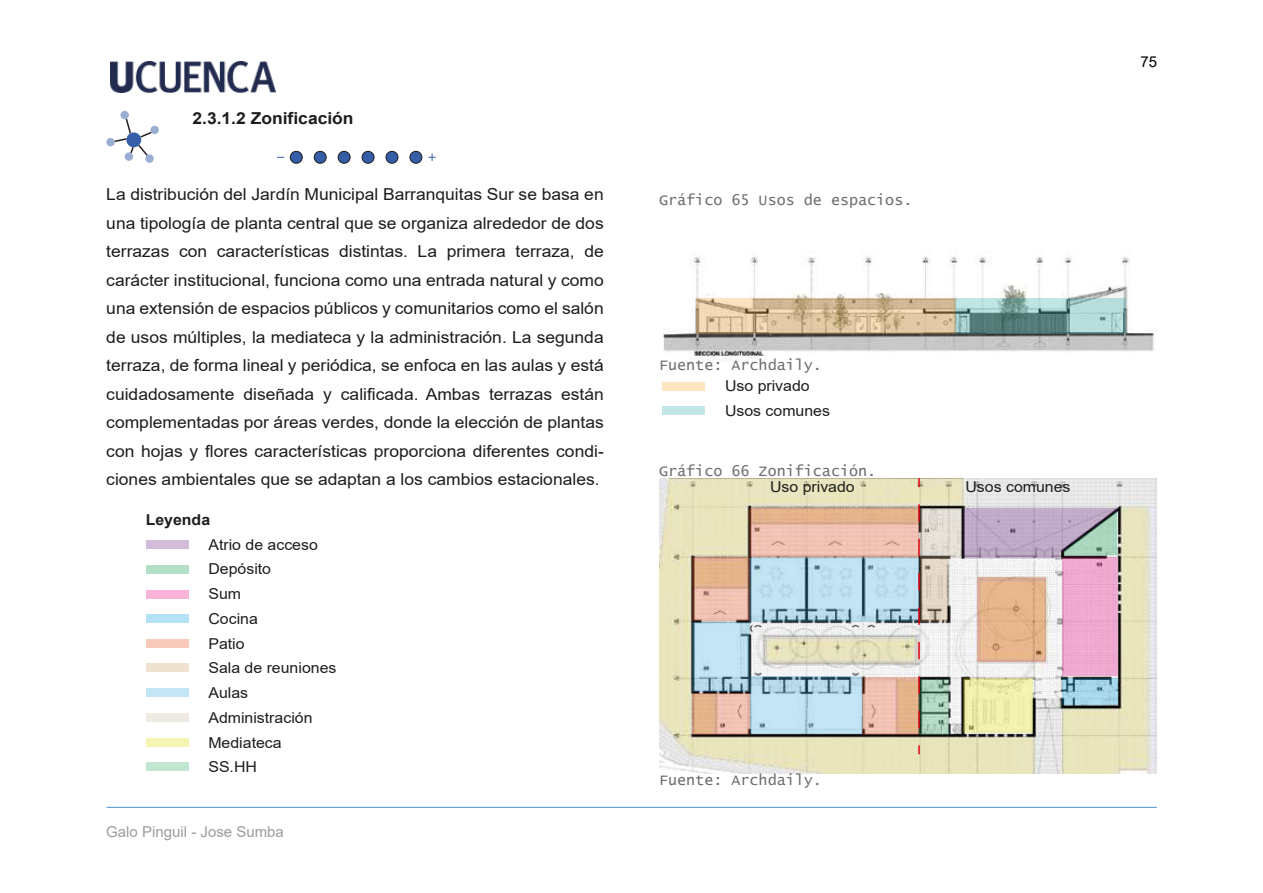
<style>
.page{position:relative;width:1263px;height:893px;background:#fff}
.page>*{position:absolute;margin:0;border:0;box-sizing:border-box;transform-origin:0 0}
.t1{font:16.5px/28.5px "Arial";color:#1d1d1b;text-align:justify;scale:1.06 1}
.t2{font:700 16.5px "Arial";color:#1d1d1b;scale:1.06 1}
.t3{font:15px/24.8px "Arial";color:#1d1d1b;scale:1.06 1}
.t4{font:15px "Lucida Console";color:#706f6f}
.t5{font:15px "Arial";color:#9d9d9c}
.t6{font:700 15px "Arial";color:#1d1d1b;scale:1.06 1}
.t7{font:15px "Arial";color:#000}
</style>
<div class="page">
<img style="left:110px;top:61px;width:166px;height:32px">
<hr style="left:107px;top:807px;width:1050px;height:1px;background:#569bd2">
<img style="left:659px;top:478px;width:498px;height:295px">
<svg style="left:750px;top:558px;width:168px;height:63px;background:#b0d2e3"></svg>
<div style="left:1062px;top:557px;width:55px;height:119px;background:#eea9cf"></div>
<svg style="left:750px;top:676px;width:113px;height:58px;background:#b1d2e3"></svg>
<svg style="left:692px;top:622px;width:58px;height:70px;background:#acd"></svg>
<svg style="left:1062px;top:678px;width:55px;height:27px"></svg>
<svg style="left:977px;top:577px;width:68px;height:85px;background:#e3b28b"></svg>
<svg style="left:863px;top:677px;width:56px;height:57px;background:#e6b79f"></svg>
<svg style="left:692px;top:693px;width:58px;height:41px;background:#e3b49b"></svg>
<svg style="left:692px;top:558px;width:58px;height:63px;background:#ddad94"></svg>
<svg style="left:750px;top:508px;width:168px;height:48px;background:#e8b9a3"></svg>
<svg style="left:919px;top:679px;width:30px;height:55px;background:#94baa5"></svg>
<svg style="left:963px;top:508px;width:156px;height:50px;background:#b1a8ba"></svg>
<svg style="left:920px;top:558px;width:28px;height:63px;background:#cdc0af"></svg>
<svg style="left:920px;top:508px;width:42px;height:50px;background:#d3cec6"></svg>
<svg style="left:963px;top:679px;width:69px;height:54px;background:#e9e9a7"></svg>
<svg style="left:918px;top:745px;width:2px;height:9px"></svg>
<svg style="left:918px;top:496px;width:2px;height:232px"></svg>
<svg style="left:918px;top:478px;width:2px;height:9px"></svg>
<div style="left:146px;top:663px;width:42px;height:9px;background:#efe2d1"></div>
<div style="left:146px;top:689px;width:42px;height:8px;background:#c3e5f6"></div>
<div style="left:146px;top:639px;width:42px;height:9px;background:#f8cabb"></div>
<div style="left:146px;top:738px;width:42px;height:9px;background:#f5f4b3"></div>
<div style="left:146px;top:763px;width:42px;height:8px;background:#c1e6d1"></div>
<div style="left:146px;top:713px;width:42px;height:9px;background:#efeae2"></div>
<div style="left:146px;top:615px;width:42px;height:8px;background:#b3e2f6"></div>
<div style="left:146px;top:590px;width:42px;height:9px;background:#f7b3d8"></div>
<div style="left:146px;top:565px;width:42px;height:8px;background:#b3dfc6"></div>
<div style="left:146px;top:540px;width:42px;height:9px;background:#d1bdda"></div>
<div style="left:662px;top:406px;width:43px;height:9px;background:#c0e7e6"></div>
<div style="left:662px;top:382px;width:43px;height:8px;background:#fce4c0"></div>
<div style="left:150px;top:126px;width:9px;height:8px;background:#9aaed3;border-radius:50%"></div>
<div style="left:145px;top:154px;width:9px;height:9px;background:#9aaed3;border-radius:50%"></div>
<div style="left:125px;top:152px;width:8px;height:9px;background:#9aaed3;border-radius:50%"></div>
<div style="left:106px;top:138px;width:9px;height:8px;background:#9aaed3;border-radius:50%"></div>
<div style="left:120px;top:111px;width:9px;height:8px;background:#9aaed3;border-radius:50%"></div>
<svg style="left:113px;top:117px;width:40px;height:40px"></svg>
<div style="left:290px;top:151px;width:12px;height:12px;background:#355da8;border-radius:50%"></div>
<div style="left:290px;top:151px;width:13px;height:13px;border:1px solid #1d1d1b;border-radius:50%"></div>
<div style="left:314px;top:151px;width:12px;height:12px;background:#355da8;border-radius:50%"></div>
<div style="left:314px;top:151px;width:13px;height:13px;border:1px solid #1d1d1b;border-radius:50%"></div>
<div style="left:386px;top:151px;width:12px;height:12px;background:#355da8;border-radius:50%"></div>
<div style="left:386px;top:151px;width:12px;height:13px;border:1px solid #1d1d1b;border-radius:50%"></div>
<div style="left:410px;top:151px;width:12px;height:12px;background:#355da8;border-radius:50%"></div>
<div style="left:410px;top:151px;width:12px;height:13px;border:1px solid #1d1d1b;border-radius:50%"></div>
<div style="left:338px;top:151px;width:12px;height:12px;background:#355da8;border-radius:50%"></div>
<div style="left:338px;top:151px;width:12px;height:13px;border:1px solid #1d1d1b;border-radius:50%"></div>
<div style="left:362px;top:151px;width:12px;height:12px;background:#355da8;border-radius:50%"></div>
<div style="left:362px;top:151px;width:12px;height:13px;border:1px solid #1d1d1b;border-radius:50%"></div>
<svg style="left:428px;top:154px;width:8px;height:7px"></svg>
<img style="left:664px;top:257px;width:491px;height:105px">
<svg style="left:696px;top:298px;width:259px;height:35px;background:#d4bc97"></svg>
<svg style="left:955px;top:298px;width:171px;height:35px;background:#89b1ae"></svg>
<p class="t2" style="left:192px;top:106px;width:154px">2.3.1.2 Zonificación</p>
<p class="t1" style="left:106px;top:180px;width:471px">La distribución del Jardín Municipal Barranquitas Sur se basa en una tipología de planta central que se organiza alrededor de dos terrazas con características distintas. La primera terraza, de carácter institucional, funciona como una entrada natural y como una extensión de espacios públicos y comunitarios como el salón de usos múltiples, la mediateca y la administración. La segunda terraza, de forma lineal y periódica, se enfoca en las aulas y está cuidadosamente diseñada y calificada. Ambas terrazas están complementadas por áreas verdes, donde la elección de plantas con hojas y flores características proporciona diferentes condi&shy;ciones ambientales que se adaptan a los cambios estacionales.</p>
<p class="t6" style="left:146px;top:509px;width:62px">Leyenda</p>
<p class="t3" style="left:208px;top:532px;width:122px">Atrio de acceso<br>Depósito<br>Sum<br>Cocina<br>Patio<br>Sala de reuniones<br>Aulas<br>Administración<br>Mediateca<br>SS.HH</p>
<p class="t5" style="left:106px;top:821px;width:179px">Galo Pinguil - Jose Sumba</p>
<p class="t4" style="left:659px;top:193px;width:255px">Gráfico 65 Usos de espacios.</p>
<p class="t4" style="left:659px;top:358px;width:164px">Fuente: Archdaily.</p>
<p class="t3" style="left:725px;top:373px;width:101px">Uso privado<br>Usos comunes</p>
<p class="t4" style="left:659px;top:464px;width:219px">Gráfico 66 Zonificación.</p>
<p class="t3" style="left:770px;top:475px;width:81px">Uso privado</p>
<p class="t3" style="left:965px;top:475px;width:101px">Usos comunes</p>
<p class="t4" style="left:659px;top:773px;width:164px">Fuente: Archdaily.</p>
<p class="t7" style="left:1140px;top:52px;width:18px">75</p>
</div>
